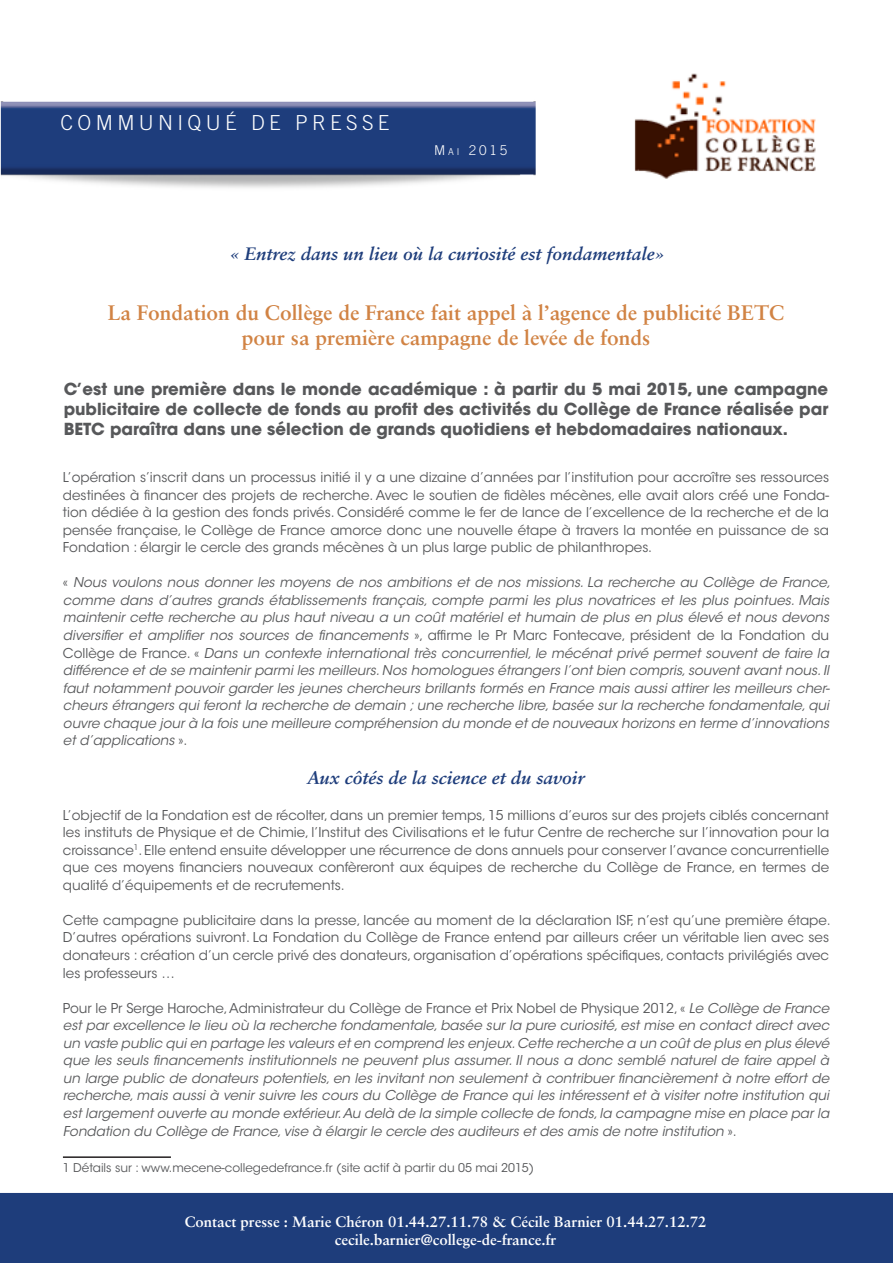
<style>
.page{position:relative;width:893px;height:1263px;background:#fff}
.page>*{position:absolute;margin:0;border:0;box-sizing:border-box;transform-origin:0 0}
.Titre{font:700 21px "Sabon LT Std";color:#d18344}
.t1{font:300 20.7px "Trade Gothic LT Std";letter-spacing:.21em;color:#fff}
.Intertitre{font:italic 700 18px "Sabon LT Std";color:#1e3d7b}
.Chapô{font:700 16.5px/19.8px "ITC Avant Garde Std";color:#57585a;text-align:justify}
.t2{font:700 15px/18px "Sabon LT Std";color:#fff;text-align:center}
.Texte_courant{font:italic 13.5px/17.5px "ITC Avant Garde Std";color:#57585a}
.Texte_courant-2{font:13.5px/17.5px "ITC Avant Garde Std";color:#57585a;text-align:justify}
.t3{font:300 13.5px "Trade Gothic LT Std";color:#fff}
.t4{font:12px "ITC Avant Garde Std";color:#57585a}
.s1{font-size:9.45px}
.s2{font-style:normal}
</style>
<div class="page">
<img style="left:0;top:101px;width:536px;height:87px">
<img style="left:634px;top:73px;width:182px;height:106px">
<div style="left:0;top:1193px;width:893px;height:70px;background:#1e3d7b"></div>
<hr style="left:63px;top:1156px;width:108px;height:2px;background:#231f20">
<h2 class="t1" style="left:61px;top:111px;width:330px">COMMUNIQUÉ DE PRESSE</h2>
<p class="t3" style="left:434px;top:142px;width:75px">M<span class="s1">ai</span> 2015</p>
<p class="Intertitre" style="left:230px;top:243px;width:435px">« Entrez dans un lieu où la curiosité est fondamentale»</p>
<p class="Titre" style="left:108px;top:299px;width:678px">La Fondation du Collège de France fait appel à l’agence de publicité BETC</p>
<p class="Titre" style="left:242px;top:325px;width:410px">pour sa première campagne de levée de fonds</p>
<p class="Chapô" style="left:64px;top:379px;width:766px">C’est une première dans le monde académique : à partir du 5 mai 2015, une campagne publicitaire de collecte de fonds au profit des activités du Collège de France réalisée par BETC paraîtra dans une sélection de grands quotidiens et hebdomadaires nationaux.</p>
<p class="Texte_courant-2" style="left:63px;top:468px;width:768px">L’opération s’inscrit dans un processus initié il y a une dizaine d’années par l’institution pour accroître ses ressources destinées à financer des projets de recherche. Avec le soutien de fidèles mécènes, elle avait alors créé une Fonda&shy;tion dédiée à la gestion des fonds privés. Considéré comme le fer de lance de l’excellence de la recherche et de la pensée française, le Collège de France amorce donc une nouvelle étape à travers la montée en puissance de sa Fondation : élargir le cercle des grands mécènes à un plus large public de philanthropes.</p>
<p class="Texte_courant" style="left:63px;top:574px;width:769px"><span class="s2">«</span> Nous voulons nous donner les moyens de nos ambitions et de nos missions. La recherche au Collège de France, comme dans d’autres grands établissements français, compte parmi les plus novatrices et les plus pointues. Mais maintenir cette recherche au plus haut niveau a un coût matériel et humain de plus en plus élevé et nous devons diversifier et amplifier nos sources de financements <span class="s2">», affirme le Pr Marc Fontecave, président de la Fondation du Collège de France. «</span> Dans un contexte international très concurrentiel, le mécénat privé permet souvent de faire la différence et de se maintenir parmi les meilleurs. Nos homologues étrangers l’ont bien compris, souvent avant nous. Il faut notamment pouvoir garder les jeunes chercheurs brillants formés en France mais aussi attirer les meilleurs cher&shy;cheurs étrangers qui feront la recherche de demain ; une recherche libre, basée sur la recherche fondamentale, qui ouvre chaque jour à la fois une meilleure compréhension du monde et de nouveaux horizons en terme d’innovations et d’applications <span class="s2">».</span></p>
<p class="Intertitre" style="left:307px;top:767px;width:279px">Aux côtés de la science et du savoir</p>
<p class="Texte_courant-2" style="left:63px;top:806px;width:768px">L’objectif de la Fondation est de récolter, dans un premier temps, 15 millions d’euros sur des projets ciblés concernant les instituts de Physique et de Chimie, l’Institut des Civilisations et le futur Centre de recherche sur l’innovation pour la croissance<sup>1</sup>. Elle entend ensuite développer une récurrence de dons annuels pour conserver l’avance concurrentielle que ces moyens financiers nouveaux confèreront aux équipes de recherche du Collège de France, en termes de qualité d’équipements et de recrutements.</p>
<p class="Texte_courant-2" style="left:63px;top:911px;width:769px;text-align:left">Cette campagne publicitaire dans la presse, lancée au moment de la déclaration ISF, n’est qu’une première étape.<br>D’autres opérations suivront. La Fondation du Collège de France entend par ailleurs créer un véritable lien avec ses donateurs : création d’un cercle privé des donateurs, organisation d’opérations spécifiques, contacts privilégiés avec les professeurs …</p>
<p class="Texte_courant" style="left:63px;top:999px;width:768px;text-align:justify"><span class="s2">Pour le Pr Serge Haroche, Administrateur du Collège de France et Prix Nobel de Physique 2012, «</span> Le Collège de France est par excellence le lieu où la recherche fondamentale, basée sur la pure curiosité, est mise en contact direct avec un vaste public qui en partage les valeurs et en comprend les enjeux. Cette recherche a un coût de plus en plus élevé que les seuls financements institutionnels ne peuvent plus assumer. Il nous a donc semblé naturel de faire appel à un large public de donateurs potentiels, en les invitant non seulement à contribuer financièrement à notre effort de recherche, mais aussi à venir suivre les cours du Collège de France qui les intéressent et à visiter notre institution qui est largement ouverte au monde extérieur. Au delà de la simple collecte de fonds, la campagne mise en place par la Fondation du Collège de France, vise à élargir le cercle des auditeurs et des amis de notre institution <span class="s2">».</span></p>
<p class="t4" style="left:63px;top:1160px;width:473px">1 Détails sur : www.mecene-collegedefrance.fr (site actif à partir du 05 mai 2015)</p>
<p class="t2" style="left:185px;top:1212px;width:523px">Contact presse : Marie Chéron 01.44.27.11.78 &amp; Cécile Barnier 01.44.27.12.72 cecile.barnier@college-de-france.fr</p>
</div>
